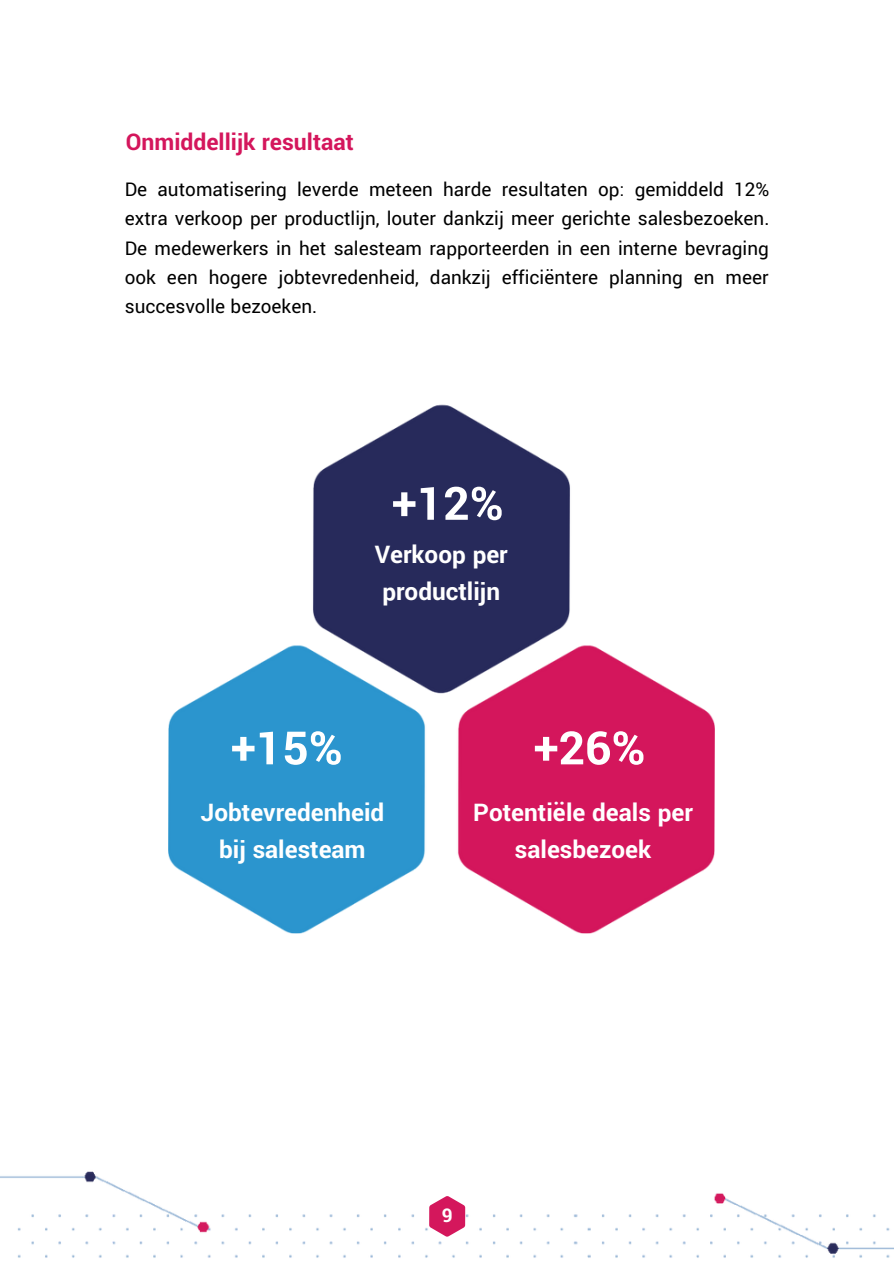
<style>
.page{position:relative;width:894px;height:1264px;background:#fff}
.page>*{position:absolute;margin:0;border:0;box-sizing:border-box;transform-origin:0 0}
.t1{font:700 51px "Yantramanav";color:#fff}
.t2{font:700 27px/37.2px "Yantramanav";color:#fff;text-align:center}
.t3{font:700 25.5px "Yantramanav";color:#d4165c}
.t4{font:21px/29.2px "Yantramanav";color:#000;text-align:justify}
.t5{font:700 21px "Yantramanav";color:#fff}
</style>
<div class="page">
<svg style="left:429px;top:1196px;width:36px;height:40px"></svg>
<img style="left:169px;top:404px;width:545px;height:529px">
<p class="t3" style="left:126px;top:126px;width:229px">Onmiddellijk resultaat</p>
<p class="t4" style="left:125px;top:175px;width:646px">De automatisering leverde meteen harde resultaten op: gemiddeld 12% extra verkoop per productlijn, louter dankzij meer gerichte salesbezoeken.<br>De medewerkers in het salesteam rapporteerden in een interne bevraging ook een hogere jobtevredenheid, dankzij efficiëntere planning en meer succesvolle bezoeken.</p>
<p class="t1" style="left:392px;top:472px;width:113px">+12%</p>
<p class="t2" style="left:374px;top:537px;width:134px;text-align:left">Verkoop per productlijn</p>
<p class="t1" style="left:231px;top:716px;width:113px">+15%</p>
<p class="t1" style="left:533px;top:716px;width:113px">+26%</p>
<p class="t2" style="left:200px;top:794px;width:185px">Jobtevredenheid bij salesteam</p>
<p class="t2" style="left:473px;top:794px;width:221px">Potentiële deals per salesbezoek</p>
<p class="t5" style="left:441px;top:1202px;width:12px">9</p>
</div>
